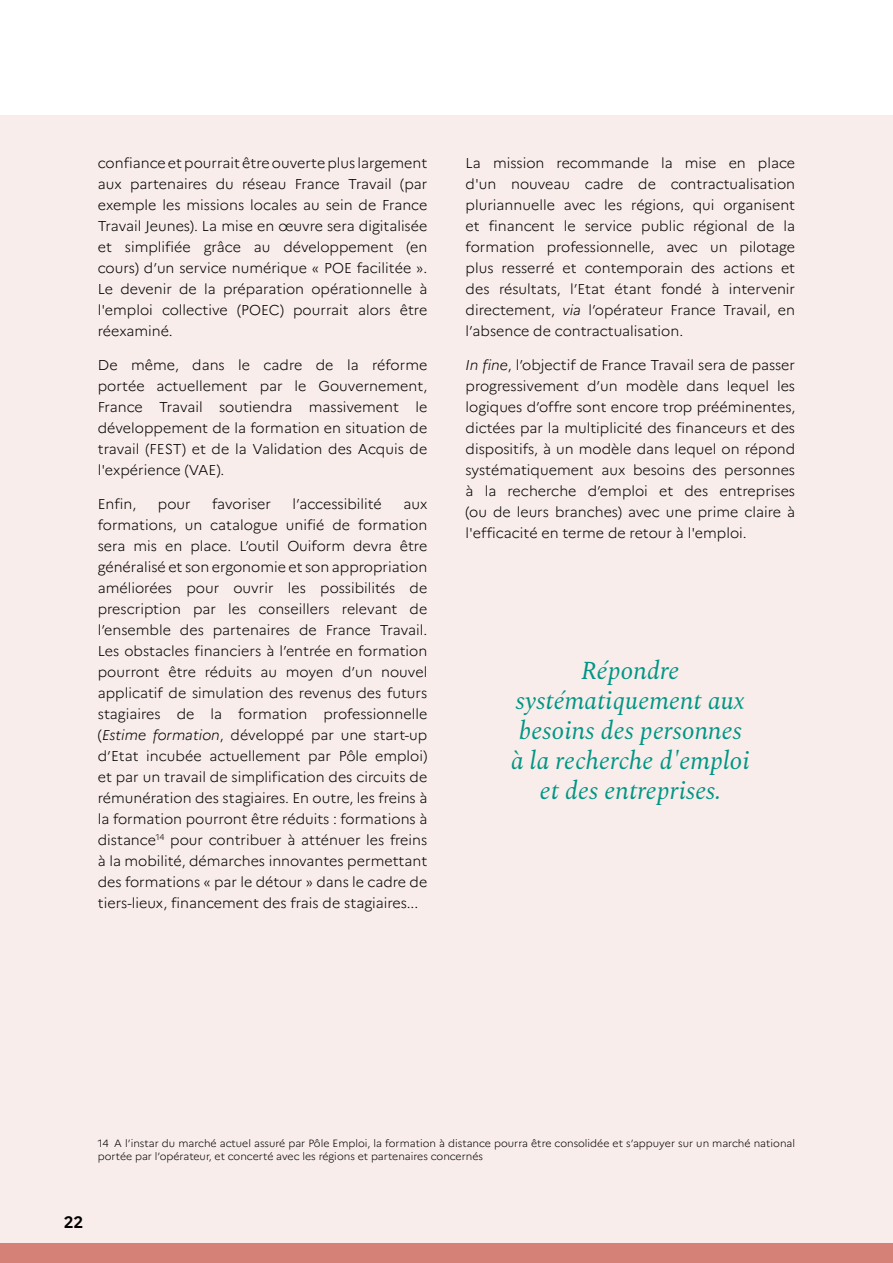
<style>
.page{position:relative;width:893px;height:1263px;background:#fff}
.page>*{position:absolute;margin:0;border:0;box-sizing:border-box;transform-origin:0 0}
.t1{font:italic 25.5px/30px "Spectral";color:#009584;text-align:center}
.t2{font:700 16.5px "Marianne";color:#000}
.t3{font:300 14.25px/21px "Marianne";color:#000;text-align:justify}
.t4{font:300 10.5px/12.6px "Marianne";color:#000}
.s1{font-style:italic}
</style>
<div class="page">
<div style="left:0;top:115px;width:893px;height:1148px;background:#f8edea"></div>
<div style="left:0;top:1243px;width:893px;height:20px;background:#d58178"></div>
<p class="t3" style="left:98px;top:151px;width:331px">confiance et pourrait être ouverte plus largement aux partenaires du réseau France Travail (par exemple les missions locales au sein de France Travail Jeunes). La mise en œuvre sera digitalisée et simplifiée grâce au développement (en cours) d’un service numérique « POE facilitée ».<br>Le devenir de la préparation opérationnelle à l'emploi collective (POEC) pourrait alors être réexaminé.</p>
<p class="t3" style="left:98px;top:353px;width:331px">De même, dans le cadre de la réforme portée actuellement par le Gouvernement, France Travail soutiendra massivement le développement de la formation en situation de travail (FEST) et de la Validation des Acquis de l'expérience (VAE).</p>
<p class="t3" style="left:98px;top:492px;width:40px">Enfin,</p>
<p class="t3" style="left:158px;top:492px;width:34px">pour</p>
<p class="t3" style="left:212px;top:492px;width:60px">favoriser</p>
<p class="t3" style="left:293px;top:492px;width:91px">l’accessibilité</p>
<p class="t3" style="left:98px;top:492px;width:331px;text-indent:306px">aux formations, un catalogue unifié de formation sera mis en place. L’outil Ouiform devra être généralisé et son ergonomie et son appropriation améliorées pour ouvrir les possibilités de prescription par les conseillers relevant de l’ensemble des partenaires de France Travail.<br>Les obstacles financiers à l’entrée en formation pourront être réduits au moyen d’un nouvel applicatif de simulation des revenus des futurs stagiaires de la formation professionnelle (<span class="s1">Estime formation</span>, développé par une start-up d’Etat incubée actuellement par Pôle emploi) et par un travail de simplification des circuits de rémunération des stagiaires. En outre, les freins à la formation pourront être réduits : formations à distance<sup>14</sup> pour contribuer à atténuer les freins à la mobilité, démarches innovantes permettant des formations « par le détour » dans le cadre de tiers-lieux, financement des frais de stagiaires...</p>
<p class="t3" style="left:466px;top:151px;width:331px">La mission recommande la mise en place d'un nouveau cadre de contractualisation pluriannuelle avec les régions, qui organisent et financent le service public régional de la formation professionnelle, avec un pilotage plus resserré et contemporain des actions et des résultats, l’Etat étant fondé à intervenir directement, <span class="s1">via</span> l’opérateur France Travail, en l’absence de contractualisation.</p>
<p class="t3" style="left:466px;top:353px;width:331px"><span class="s1">In fine</span>, l’objectif de France Travail sera de passer progressivement d’un modèle dans lequel les logiques d’offre sont encore trop prééminentes, dictées par la multiplicité des financeurs et des dispositifs, à un modèle dans lequel on répond systématiquement aux besoins des personnes à la recherche d’emploi et des entreprises (ou de leurs branches) avec une prime claire à l'efficacité en terme de retour à l'emploi.</p>
<h1 class="t1" style="left:511px;top:653px;width:241px">Répondre systématiquement aux besoins des personnes à la recherche d'emploi et des entreprises.</h1>
<p class="t4" style="left:98px;top:1136px;width:699px">14 A l’instar du marché actuel assuré par Pôle Emploi, la formation à distance pourra être consolidée et s’appuyer sur un marché national portée par l’opérateur, et concerté avec les régions et partenaires concernés</p>
<p class="t2" style="left:64px;top:1209px;width:21px">22</p>
</div>
